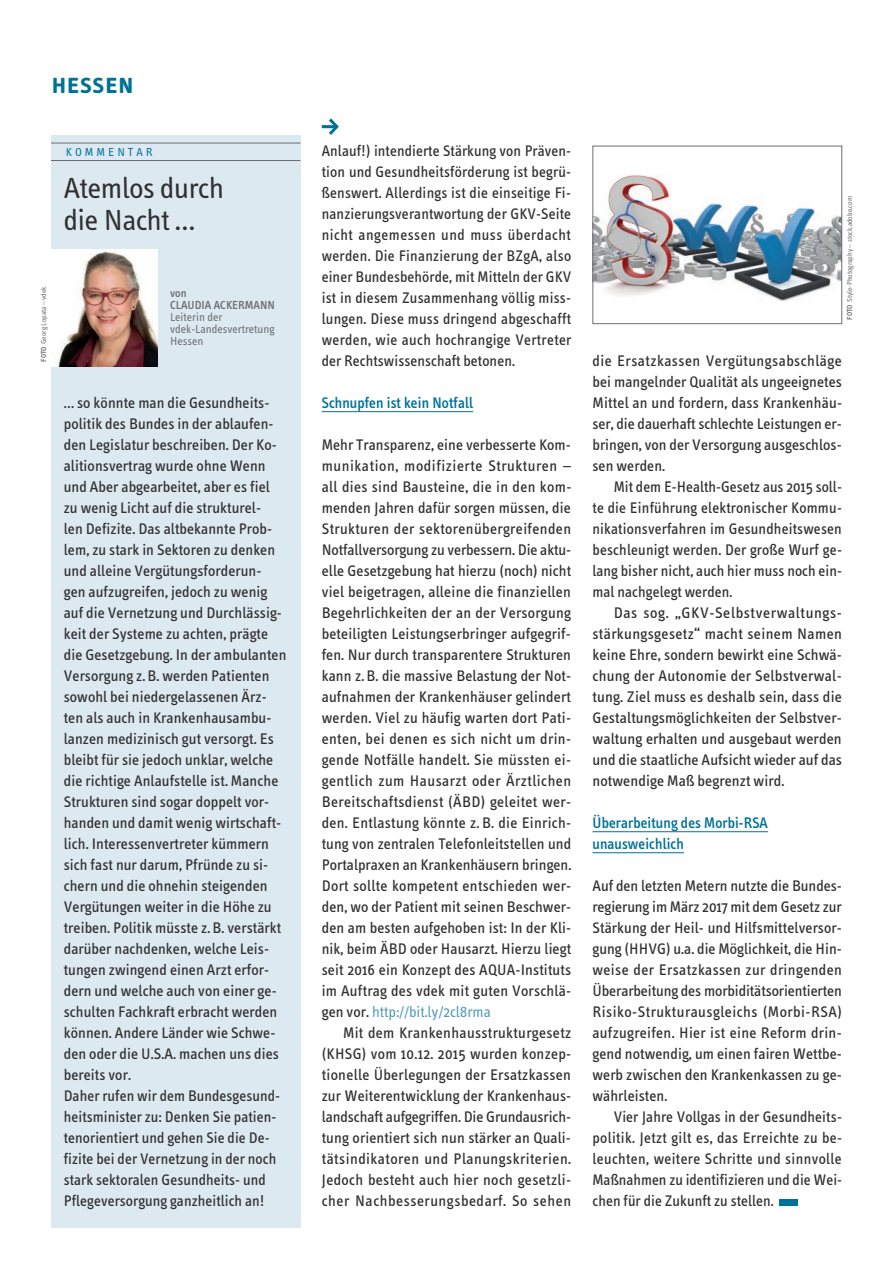
<style>
.page{position:relative;width:893px;height:1263px;background:#fff}
.page>*{position:absolute;margin:0;border:0;box-sizing:border-box;transform-origin:0 0}
.t1{font:30px/31.5px "Info Text";color:#312f30}
.t2{font:30px "Info Text Semi Bold Caps";color:#007297}
.t3{font:15.75px/21px "Info Text";letter-spacing:.005em;color:#312f30;text-align:justify}
.t4{font:500 15.75px/21px "Info Text";color:#007297}
.t5{font:12px/12px "Info Text";color:#6c6d70}
.t6{font:500 12px/12px "Info Text";color:#6c6d70}
.t7{font:12px "Info Text";letter-spacing:.25em;color:#007297}
.t8{font:7.5px "Info Text";color:#6c6d70}
.s1{font-weight:600}
.s2{color:#519ab9}
</style>
<div class="page">
<hr style="left:592px;top:831px;width:176px;height:1px;background:#007297">
<hr style="left:592px;top:852px;width:92px;height:1px;background:#007297">
<div style="left:780px;top:1199px;width:18px;height:7px;background:#007297"></div>
<hr style="left:322px;top:411px;width:151px;height:1px;background:#007297">
<svg style="left:322px;top:118px;width:17px;height:17px"></svg>
<img style="left:595px;top:175px;width:245px;height:126px">
<div style="left:593px;top:146px;width:249px;height:178px;border:1px solid #6c6d70"></div>
<div style="left:51px;top:135px;width:249px;height:1092px;background:#dde9f1"></div>
<hr style="left:51px;top:143px;width:249px;height:1px;background:#6c6d70">
<hr style="left:51px;top:160px;width:249px;height:1px;background:#6c6d70">
<img style="left:51px;top:250px;width:106px;height:116px">
<h1 class="t2" style="left:51px;top:66px;width:85px">hessen</h1>
<p class="t7" style="left:66px;top:145px;width:88px">KOMMENTAR</p>
<h1 class="t1" style="left:64px;top:173px;width:163px">Atemlos durch die Nacht …</h1>
<p class="t8" style="left:39px;top:362px;width:77px;rotate:-90deg"><span class="s1">FOTO</span> Georg Lopata – vdek</p>
<p class="t6" style="left:170px;top:287px;width:106px">von<br>CLAUDIA ACKERMANN</p>
<p class="t5" style="left:170px;top:311px;width:106px">Leiterin der vdek-Landesvertretung<br>Hessen</p>
<p class="t3" style="left:64px;top:392px;width:224px;text-align:left">… so könnte man die Gesundheits&shy;politik des Bundes in der ablaufen&shy;den Legislatur beschreiben. Der Ko&shy;alitionsvertrag wurde ohne Wenn und Aber abgearbeitet, aber es fiel zu wenig Licht auf die strukturel-<br>len Defizite. Das altbekannte Prob&shy;lem, zu stark in Sektoren zu denken und alleine Vergütungsforderun&shy;gen aufzugreifen, jedoch zu wenig auf die Vernetzung und Durchlässig&shy;keit der Systeme zu achten, prägte die Gesetzgebung. In der ambulanten Versorgung z.B. werden Patienten sowohl bei niedergelassenen Ärz&shy;ten als auch in Krankenhausambu&shy;lanzen medizinisch gut versorgt. Es bleibt für sie jedoch unklar, welche die richtige Anlaufstelle ist. Manche Strukturen sind sogar doppelt vor&shy;handen und damit wenig wirtschaft&shy;lich. Interessenvertreter kümmern sich fast nur darum, Pfründe zu si&shy;chern und die ohnehin steigenden Vergütungen weiter in die Höhe zu treiben. Politik müsste z.B. verstärkt darüber nachdenken, welche Leis&shy;tungen zwingend einen Arzt erfor&shy;dern und welche auch von einer ge&shy;schulten Fachkraft erbracht werden können. Andere Länder wie Schwe&shy;den oder die U.S.A. machen uns dies bereits vor.<br>Daher rufen wir dem Bundesgesund&shy;heitsminister zu: Denken Sie patien&shy;tenorientiert und gehen Sie die De&shy;fizite bei der Vernetzung in der noch stark sektoralen Gesundheits- und Pflegeversorgung ganzheitlich an!</p>
<p class="t3" style="left:322px;top:140px;width:251px">Anlauf!) intendierte Stärkung von Präven&shy;tion und Gesundheitsförderung ist begrü&shy;ßenswert. Allerdings ist die einseitige Fi&shy;nanzierungsverantwortung der GKV-Seite nicht angemessen und muss überdacht werden. Die Finanzierung der BZgA, also einer Bundesbehörde, mit Mitteln der GKV ist in diesem Zusammenhang völlig miss&shy;lungen. Diese muss dringend abgeschafft werden, wie auch hochrangige Vertreter der Rechtswissenschaft betonen.</p>
<p class="t4" style="left:322px;top:392px;width:153px">Schnupfen ist kein Notfall</p>
<p class="t3" style="left:322px;top:434px;width:251px">Mehr Transparenz, eine verbesserte Kom&shy;munikation, modifizierte Strukturen – all dies sind Bausteine, die in den kom&shy;menden Jahren dafür sorgen müssen, die Strukturen der sektorenübergreifenden Notfallversorgung zu verbessern. Die aktu&shy;elle Gesetzgebung hat hierzu (noch) nicht viel beigetragen, alleine die finanziellen Begehrlichkeiten der an der Versorgung beteiligten Leistungserbringer aufgegrif&shy;fen. Nur durch transparentere Strukturen kann z.B. die massive Belastung der Not&shy;aufnahmen der Krankenhäuser gelindert werden. Viel zu häufig warten dort Pati&shy;enten, bei denen es sich nicht um drin&shy;gende Notfälle handelt. Sie müssten ei&shy;gentlich zum Hausarzt oder Ärztlichen Bereitschaftsdienst (ÄBD) geleitet wer&shy;den. Entlastung könnte z. B. die Einrich&shy;tung von zentralen Telefonleitstellen und Portalpraxen an Krankenhäusern bringen.<br>Dort sollte kompetent entschieden wer&shy;den, wo der Patient mit seinen Beschwer&shy;den am besten aufgehoben ist: In der Kli&shy;nik, beim ÄBD oder Hausarzt. Hierzu liegt seit 2016 ein Konzept des AQUA-Instituts im Auftrag des vdek mit guten Vorschlä&shy;gen vor. <span class="s2">http://bit.ly/2cl8rma</span></p>
<p class="t3" style="left:322px;top:1022px;width:251px;text-indent:21px">Mit dem Krankenhausstrukturgesetz (KHSG) vom 10.12. 2015 wurden konzep&shy;tionelle Überlegungen der Ersatzkassen zur Weiterentwicklung der Krankenhaus&shy;landschaft aufgegriffen. Die Grundausrich&shy;tung orientiert sich nun stärker an Quali&shy;tätsindikatoren und Planungskriterien.<br>Jedoch besteht auch hier noch gesetzli&shy;cher Nachbesserungsbedarf. So sehen</p>
<p class="t8" style="left:845px;top:320px;width:125px;rotate:-90deg"><span class="s1">FOTO</span> Style-Photography – stock.adobe.com</p>
<p class="t3" style="left:592px;top:350px;width:251px">die Ersatzkassen Vergütungsabschläge bei mangelnder Qualität als ungeeignetes Mittel an und fordern, dass Krankenhäu&shy;ser, die dauerhaft schlechte Leistungen er&shy;bringen, von der Versorgung ausgeschlos&shy;sen werden.</p>
<p class="t3" style="left:592px;top:476px;width:251px;text-indent:21px">Mit dem E-Health-Gesetz aus 2015 soll&shy;te die Einführung elektronischer Kommu&shy;nikationsverfahren im Gesundheitswesen beschleunigt werden. Der große Wurf ge&shy;lang bisher nicht, auch hier muss noch ein&shy;mal nachgelegt werden.</p>
<p class="t3" style="left:592px;top:602px;width:251px;text-indent:21px">Das sog. „GKV-Selbstverwaltungs&shy;stärkungsgesetz“ macht seinem Namen keine Ehre, sondern bewirkt eine Schwä&shy;chung der Autonomie der Selbstverwal&shy;tung. Ziel muss es deshalb sein, dass die Gestaltungsmöglichkeiten der Selbstver&shy;waltung erhalten und ausgebaut werden und die staatliche Aufsicht wieder auf das notwendige Maß begrenzt wird.</p>
<p class="t4" style="left:592px;top:812px;width:177px">Überarbeitung des Morbi-RSA unausweichlich</p>
<p class="t3" style="left:592px;top:875px;width:251px">Auf den letzten Metern nutzte die Bundes&shy;regierung im März 2017 mit dem Gesetz zur Stärkung der Heil- und Hilfsmittelversor&shy;gung (HHVG) u.a. die Möglichkeit, die Hin&shy;weise der Ersatzkassen zur dringenden Überarbeitung des morbiditätsorientierten Risiko-Strukturausgleichs (Morbi-RSA) aufzugreifen. Hier ist eine Reform drin&shy;gend notwendig, um einen fairen Wettbe&shy;werb zwischen den Krankenkassen zu ge&shy;währleisten.</p>
<p class="t3" style="left:592px;top:1106px;width:251px;text-indent:21px">Vier Jahre Vollgas in der Gesundheits&shy;politik. Jetzt gilt es, das Erreichte zu be&shy;leuchten, weitere Schritte und sinnvolle Maßnahmen zu identifizieren und die Wei&shy;chen für die Zukunft zu stellen.</p>
</div>
